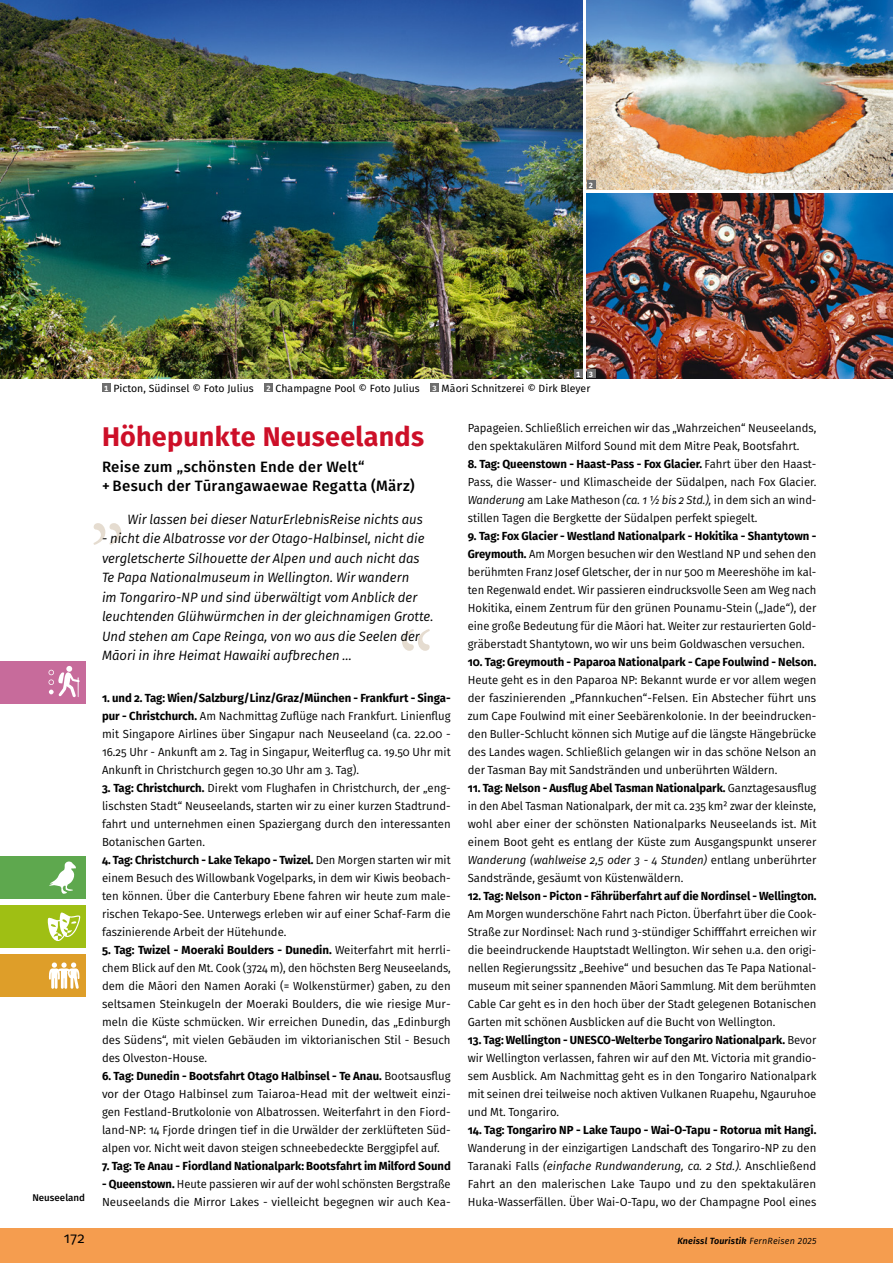
<style>
.page{position:relative;width:893px;height:1263px;background:#fff}
.page>*{position:absolute;margin:0;border:0;box-sizing:border-box;transform-origin:0 0}
._01a_Überschrift_1_Reise{font:700 27px "Fira Sans";letter-spacing:.01em;color:#cd0f28}
._01b_Unterüberschrift_2_Reise{font:500 15px "Fira Sans";letter-spacing:.015em;color:#000}
.Pagina_rb{font:15px "Fira Sans";color:#000}
._01d_Einleitungstext_6mm{font:italic 13.5px/19.5px "Fira Sans";color:#000}
._02_Reiseverlauf{font:11.7px/18px "Fira Sans";color:#000;text-align:justify}
._02_Reiseverlauf-2{font:11.7px/18px "Fira Sans";color:#000;text-align:justify;scale:.96 1}
._02_Reiseverlauf-3{font:11.7px/18px "Fira Sans";color:#000;text-align:justify;scale:.95 1}
._02_Reiseverlauf-4{font:700 11.7px "Fira Sans";color:#000}
._04_Bildlegende__Bildquelle{font:10.5px "Fira Sans";color:#000}
.Rubrik_b{font:500 9.75px "Fira Sans";color:#000}
.Fusszeile_bold_italic_rb{font:italic 600 9px "Fira Sans";letter-spacing:.02em;color:#000}
.t1{font:700 7.5px "Fira Sans";color:#fff}
.s1{font-weight:700}
.s2{font-style:italic}
.s3{font-weight:400}
</style>
<div class="page">
<svg style="left:93px;top:523px;width:28px;height:22px"></svg>
<svg style="left:402px;top:629px;width:28px;height:22px"></svg>
<div style="left:0;top:856px;width:85px;height:43px;background:#5ea84e"></div>
<svg style="left:49px;top:861px;width:27px;height:33px"></svg>
<img style="left:587px;top:193px;width:306px;height:185px">
<img style="left:587px;top:0;width:306px;height:189px">
<div style="left:102px;top:384px;width:9px;height:8px;background:#6e6e6e"></div>
<div style="left:264px;top:384px;width:9px;height:8px;background:#6e6e6e"></div>
<div style="left:430px;top:384px;width:9px;height:8px;background:#6e6e6e"></div>
<img style="left:0;top:0;width:583px;height:378px">
<div style="left:574px;top:369px;width:9px;height:9px;background:#6e6e6e"></div>
<div style="left:587px;top:180px;width:8px;height:9px;background:#6e6e6e"></div>
<div style="left:0;top:1229px;width:893px;height:34px;background:#f59d4f"></div>
<div style="left:0;top:905px;width:85px;height:43px;background:#9fbf14"></div>
<svg style="left:47px;top:912px;width:34px;height:29px"></svg>
<div style="left:0;top:954px;width:85px;height:43px;background:#de9e29"></div>
<svg style="left:49px;top:962px;width:30px;height:27px"></svg>
<div style="left:0;top:661px;width:85px;height:42px;background:#c76b9b"></div>
<svg style="left:48px;top:666px;width:32px;height:31px"></svg>
<div style="left:587px;top:369px;width:8px;height:9px;background:#6e6e6e"></div>
<p class="t1" style="left:589px;top:179px;width:6px">2</p>
<p class="t1" style="left:576px;top:368px;width:6px">1</p>
<p class="t1" style="left:589px;top:368px;width:6px">3</p>
<p class="Rubrik_b" style="left:32px;top:1190px;width:54px">Neuseeland</p>
<p class="t1" style="left:104px;top:382px;width:6px">1</p>
<p class="_04_Bildlegende__Bildquelle" style="left:113px;top:380px;width:142px">Picton, Südinsel © Foto Julius</p>
<p class="t1" style="left:266px;top:382px;width:6px">2</p>
<p class="_04_Bildlegende__Bildquelle" style="left:276px;top:380px;width:146px">Champagne Pool © Foto Julius</p>
<p class="t1" style="left:432px;top:382px;width:6px">3</p>
<p class="_04_Bildlegende__Bildquelle" style="left:442px;top:380px;width:150px">Māori Schnitzerei © Dirk Bleyer</p>
<p class="_01a_Überschrift_1_Reise" style="left:102px;top:414px;width:324px">Höhepunkte Neuseelands</p>
<p class="_01b_Unterüberschrift_2_Reise" style="left:102px;top:454px;width:264px">Reise zum „schönsten Ende der Welt“</p>
<p class="_01b_Unterüberschrift_2_Reise" style="left:102px;top:474px;width:314px">+ Besuch der Tūrangawaewae Regatta (März)</p>
<p class="_01d_Einleitungstext_6mm" style="left:128px;top:509px;width:297px">Wir lassen bei dieser NaturErlebnisReise nichts aus</p>
<p class="_01d_Einleitungstext_6mm" style="left:102px;top:528px;width:333px">- nicht die Albatrosse vor der Otago-Halbinsel, nicht die vergletscherte Silhouette der Alpen und auch nicht das Te Papa Nationalmuseum in Wellington. Wir wandern<br>im Tongariro-NP und sind überwältigt vom Anblick der leuchtenden Glühwürmchen in der gleichnamigen Grotte.<br>Und stehen am Cape Reinga, von wo aus die Seelen der Māori in ihre Heimat Hawaiki aufbrechen …</p>
<p class="_02_Reiseverlauf" style="left:102px;top:689px;width:350px"><span class="s1">1. und 2. Tag: Wien/Salzburg/Linz/Graz/München - Frankfurt - Singa&shy;pur - Christchurch.</span> Am Nachmittag Zuflüge nach Frankfurt. Linienflug mit Singapore Airlines über Singapur nach Neuseeland (ca. 22.00 - 16.25 Uhr - Ankunft am 2. Tag in Singapur, Weiterflug ca. 19.50 Uhr mit Ankunft in Christchurch gegen 10.30 Uhr am 3. Tag).</p>
<p class="_02_Reiseverlauf" style="left:102px;top:779px;width:350px"><span class="s1">3. Tag: Christchurch.</span> Direkt vom Flughafen in Christchurch, der „eng&shy;lischsten Stadt“ Neuseelands, starten wir zu einer kurzen Stadtrund&shy;fahrt und unternehmen einen Spaziergang durch den interessanten Botanischen Garten.</p>
<p class="_02_Reiseverlauf-2" style="left:102px;top:851px;width:365px"><span class="s1">4. Tag: Christchurch - Lake Tekapo - Twizel.</span> Den Morgen starten wir mit einem Besuch des Willowbank Vogelparks, in dem wir Kiwis beobach&shy;ten können. Über die Canterbury Ebene fahren wir heute zum male&shy;rischen Tekapo-See. Unterwegs erleben wir auf einer Schaf-Farm die faszinierende Arbeit der Hütehunde.</p>
<p class="_02_Reiseverlauf" style="left:102px;top:941px;width:350px"><span class="s1">5. Tag: Twizel - Moeraki Boulders - Dunedin.</span> Weiterfahrt mit herrli&shy;chem Blick auf den Mt. Cook (3724 m), den höchsten Berg Neuseelands, dem die Māori den Namen Aoraki (= Wolkenstürmer) gaben, zu den seltsamen Steinkugeln der Moeraki Boulders, die wie riesige Mur&shy;meln die Küste schmücken. Wir erreichen Dunedin, das „Edinburgh des Südens“, mit vielen Gebäuden im viktorianischen Stil - Besuch des Olveston-House.</p>
<p class="_02_Reiseverlauf" style="left:102px;top:1067px;width:350px"><span class="s1">6. Tag: Dunedin - Bootsfahrt Otago Halbinsel - Te Anau.</span> Bootsausflug vor der Otago Halbinsel zum Taiaroa-Head mit der weltweit einzi&shy;gen Festland-Brutkolonie von Albatrossen. Weiterfahrt in den Fiord&shy;land-NP: 14 Fjorde dringen tief in die Urwälder der zerklüfteten Süd&shy;alpen vor. Nicht weit davon steigen schneebedeckte Berggipfel auf.</p>
<p class="_02_Reiseverlauf-4" style="left:102px;top:1156px;width:350px">7. Tag: Te Anau - Fiordland Nationalpark: Bootsfahrt im Milford Sound</p>
<p class="_02_Reiseverlauf-2" style="left:102px;top:1175px;width:365px"><span class="s1">- Queenstown.</span> Heute passieren wir auf der wohl schönsten Bergstraße<br>Neuseelands die Mirror Lakes - vielleicht begegnen wir auch Kea-</p>
<p class="_02_Reiseverlauf-2" style="left:468px;top:419px;width:365px">Papageien. Schließlich erreichen wir das „Wahrzeichen“ Neuseelands, den spektakulären Milford Sound mit dem Mitre Peak, Bootsfahrt.</p>
<p class="_02_Reiseverlauf" style="left:468px;top:455px;width:350px"><span class="s1">8. Tag: Queenstown - Haast-Pass - Fox Glacier.</span> Fahrt über den Haast-Pass, die Wasser- und Klimascheide der Südalpen, nach Fox Glacier.<br><span class="s2">Wanderung</span> am Lake Matheson <span class="s2">(ca. 1 ½ bis 2 Std.),</span> in dem sich an wind&shy;stillen Tagen die Bergkette der Südalpen perfekt spiegelt.</p>
<p class="_02_Reiseverlauf-2" style="left:468px;top:527px;width:365px"><span class="s1">9. Tag: Fox Glacier - Westland Nationalpark - Hokitika - Shantytown - Greymouth.</span> Am Morgen besuchen wir den Westland NP und sehen den berühmten Franz Josef Gletscher, der in nur 500 m Meereshöhe im kal&shy;ten Regenwald endet. Wir passieren eindrucksvolle Seen am Weg nach Hokitika, einem Zentrum für den grünen Pounamu-Stein („Jade“), der eine große Bedeutung für die Māori hat. Weiter zur restaurierten Gold&shy;gräberstadt Shantytown, wo wir uns beim Goldwaschen versuchen.</p>
<p class="_02_Reiseverlauf" style="left:468px;top:653px;width:350px"><span class="s1">10. Tag: Greymouth - Paparoa Nationalpark - Cape Foulwind - Nelson.<br></span>Heute geht es in den Paparoa NP: Bekannt wurde er vor allem wegen der faszinierenden „Pfannkuchen“-Felsen. Ein Abstecher führt uns zum Cape Foulwind mit einer Seebärenkolonie. In der beeindrucken&shy;den Buller-Schlucht können sich Mutige auf die längste Hängebrücke des Landes wagen. Schließlich gelangen wir in das schöne Nelson an der Tasman Bay mit Sandstränden und unberührten Wäldern.</p>
<p class="_02_Reiseverlauf-2" style="left:468px;top:779px;width:365px"><span class="s1">11. Tag: Nelson - Ausflug Abel Tasman Nationalpark.</span> Ganztagesausflug in den Abel Tasman Nationalpark, der mit ca. 235 km² zwar der kleinste, wohl aber einer der schönsten Nationalparks Neuseelands ist. Mit einem Boot geht es entlang der Küste zum Ausgangspunkt unserer <span class="s2">Wanderung (wahlweise 2,5 oder 3 - 4 Stunden)</span> entlang unberührter Sandstrände, gesäumt von Küstenwäldern.</p>
<p class="_02_Reiseverlauf-3" style="left:468px;top:887px;width:369px"><span class="s1">12. Tag: Nelson - Picton - Fährüberfahrt auf die Nordinsel - Wellington.<br></span>Am Morgen wunderschöne Fahrt nach Picton. Überfahrt über die Cook-Straße zur Nordinsel: Nach rund 3-stündiger Schifffahrt erreichen wir die beeindruckende Hauptstadt Wellington. Wir sehen u.a. den origi&shy;nellen Regierungssitz „Beehive“ und besuchen das Te Papa National&shy;museum mit seiner spannenden Māori Sammlung. Mit dem berühmten Cable Car geht es in den hoch über der Stadt gelegenen Botanischen Garten mit schönen Ausblicken auf die Bucht von Wellington.</p>
<p class="_02_Reiseverlauf-2" style="left:468px;top:1031px;width:365px"><span class="s1">13. Tag: Wellington - UNESCO-Welterbe Tongariro Nationalpark.</span> Bevor wir Wellington verlassen, fahren wir auf den Mt. Victoria mit grandio&shy;sem Ausblick. Am Nachmittag geht es in den Tongariro Nationalpark mit seinen drei teilweise noch aktiven Vulkanen Ruapehu, Ngauruhoe und Mt. Tongariro.</p>
<p class="_02_Reiseverlauf" style="left:468px;top:1121px;width:350px"><span class="s1">14. Tag: Tongariro NP - Lake Taupo - Wai-O-Tapu - Rotorua mit Hangi.<br></span>Wanderung in der einzigartigen Landschaft des Tongariro-NP zu den Taranaki Falls <span class="s2">(einfache Rundwanderung, ca. 2 Std.).</span> Anschließend Fahrt an den malerischen Lake Taupo und zu den spektakulären Huka-Wasserfällen. Über Wai-O-Tapu, wo der Champagne Pool eines</p>
<p class="Pagina_rb" style="left:64px;top:1227px;width:23px">172</p>
<p class="Fusszeile_bold_italic_rb" style="left:677px;top:1233px;width:141px">Kneissl Touristik <span class="s3">FernReisen 2025</span></p>
</div>
